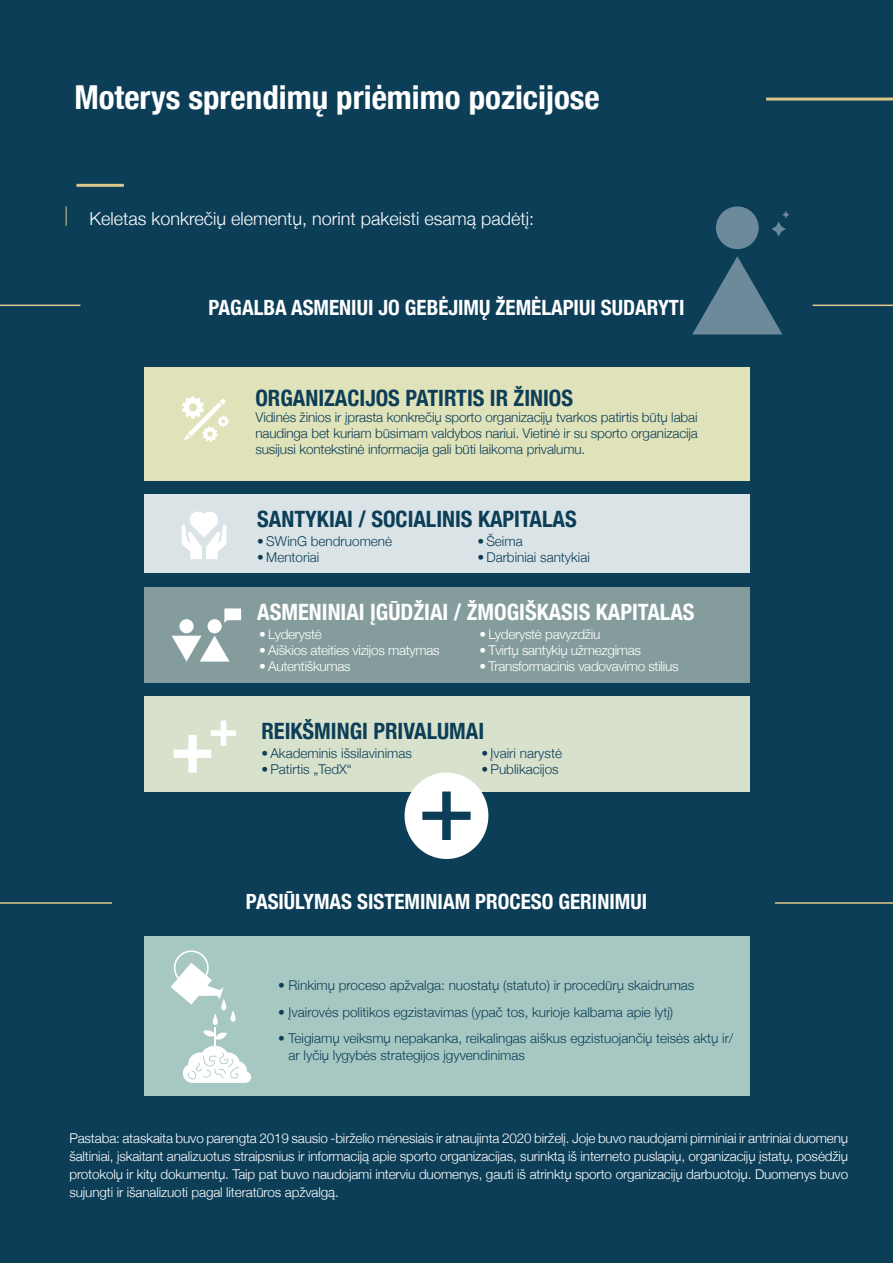
<style>
.page{position:relative;width:893px;height:1263px;background:#0c3e58}
.page>*{position:absolute;margin:0;border:0;box-sizing:border-box;transform-origin:0 0}
.t1{font:700 condensed 33px "Helvetica Neue";color:#fff}
.t2{font:700 condensed 22.5px "Helvetica Neue";color:#0c3e58}
.t3{font:700 condensed 22.5px "Helvetica Neue";color:#fff}
.t4{font:700 condensed 21px "Helvetica Neue";color:#fff}
.t5{font:300 18px "Helvetica Neue";color:#fff}
.t6{font:300 13.5px/18px "Helvetica Neue";letter-spacing:-.02em;color:#fff;text-align:justify}
.t7{font:300 13.5px/16.2px "Helvetica Neue";color:#0c3e58;text-align:justify}
</style>
<div class="page">
<hr style="left:76px;top:184px;width:48px;height:3px;background:#dcc789">
<div style="left:144px;top:367px;width:605px;height:113px;background:#e0e2ba"></div>
<div style="left:144px;top:494px;width:605px;height:79px;background:#dae3e6"></div>
<svg style="left:182px;top:396px;width:47px;height:46px"></svg>
<div style="left:144px;top:587px;width:605px;height:96px;background:#859c9d"></div>
<div style="left:208px;top:619px;width:14px;height:14px;background:#fff;border-radius:50%"></div>
<svg style="left:172px;top:636px;width:58px;height:26px"></svg>
<div style="left:179px;top:619px;width:15px;height:14px;background:#fff;border-radius:50%"></div>
<svg style="left:224px;top:608px;width:17px;height:15px"></svg>
<svg style="left:182px;top:511px;width:44px;height:48px"></svg>
<div style="left:144px;top:696px;width:605px;height:95px;background:#d8e1cc"></div>
<svg style="left:174px;top:720px;width:62px;height:52px"></svg>
<div style="left:405px;top:772px;width:83px;height:87px;background:#fff;border-radius:50%"></div>
<svg style="left:422px;top:791px;width:49px;height:49px"></svg>
<div style="left:144px;top:936px;width:605px;height:160px;background:#a7c8c2"></div>
<svg style="left:171px;top:950px;width:80px;height:133px"></svg>
<svg style="left:66px;top:206px;width:1px;height:20px"></svg>
<hr style="left:775px;top:902px;width:118px;height:2px;background:#dcc789">
<hr style="left:0;top:902px;width:112px;height:2px;background:#dcc789">
<hr style="left:812px;top:305px;width:81px;height:1px;background:#dcc789">
<hr style="left:0;top:305px;width:80px;height:1px;background:#dcc789">
<svg style="left:692px;top:256px;width:90px;height:78px"></svg>
<div style="left:716px;top:206px;width:43px;height:43px;background:#6c8a9a;border-radius:50%"></div>
<svg style="left:772px;top:211px;width:17px;height:26px"></svg>
<hr style="left:766px;top:98px;width:127px;height:3px;background:#dcc789">
<h1 class="t1" style="left:74px;top:70px;width:527px">Moterys sprendimų priėmimo pozicijose</h1>
<h3 class="t5" style="left:89px;top:204px;width:446px">Keletas konkrečių elementų, norint pakeisti esamą padėtį:</h3>
<h3 class="t4" style="left:209px;top:290px;width:477px">PAGALBA ASMENIUI JO GEBĖJIMŲ ŽEMĖLAPIUI SUDARYTI</h3>
<h2 class="t2" style="left:255px;top:379px;width:319px">ORGANIZACIJOS PATIRTIS IR ŽINIOS</h2>
<p class="t7" style="left:255px;top:408px;width:444px">Vidinės žinios ir įprasta konkrečių sporto organizacijų tvarkos patirtis būtų labai naudinga bet kuriam būsimam valdybos nariui. Vietinė ir su sporto organizacija susijusi kontekstinė informacija gali būti laikoma privalumu.</p>
<h2 class="t2" style="left:257px;top:500px;width:321px">SANTYKIAI / SOCIALINIS KAPITALAS</h2>
<p class="t7" style="left:257px;top:532px;width:136px">• SWinG bendruomenė</p>
<p class="t7" style="left:257px;top:548px;width:64px">• Mentoriai</p>
<p class="t7" style="left:477px;top:532px;width:47px">• Šeima</p>
<p class="t7" style="left:477px;top:548px;width:114px">• Darbiniai santykiai</p>
<h2 class="t3" style="left:257px;top:594px;width:439px">ASMENINIAI ĮGŪDŽIAI / ŽMOGIŠKASIS KAPITALAS</h2>
<p class="t6" style="left:259px;top:624px;width:64px">• Lyderystė</p>
<p class="t6" style="left:259px;top:640px;width:182px">• Aiškios ateities vizijos matymas</p>
<p class="t6" style="left:259px;top:657px;width:93px">• Autentiškumas</p>
<p class="t6" style="left:479px;top:624px;width:122px">• Lyderystė pavyzdžiu</p>
<p class="t6" style="left:479px;top:640px;width:163px">• Tvirtų santykių užmezgimas</p>
<p class="t6" style="left:479px;top:657px;width:201px">• Transformacinis vadovavimo stilius</p>
<h2 class="t2" style="left:261px;top:712px;width:224px">REIKŠMINGI PRIVALUMAI</h2>
<p class="t7" style="left:261px;top:744px;width:152px">• Akademinis išsilavinimas</p>
<p class="t7" style="left:261px;top:760px;width:92px">• Patirtis „TedX“</p>
<p class="t7" style="left:481px;top:744px;width:82px">• Įvairi narystė</p>
<p class="t7" style="left:481px;top:760px;width:79px">• Publikacijos</p>
<h3 class="t4" style="left:246px;top:884px;width:403px">PASIŪLYMAS SISTEMINIAM PROCESO GERINIMUI</h3>
<p class="t7" style="left:278px;top:976px;width:418px">• Rinkimų proceso apžvalga: nuostatų (statuto) ir procedūrų skaidrumas</p>
<p class="t7" style="left:278px;top:1003px;width:397px">• Įvairovės politikos egzistavimas (ypač tos, kurioje kalbama apie lytį)</p>
<p class="t7" style="left:289px;top:1029px;width:446px;text-indent:-11px">• Teigiamų veiksmų nepakanka, reikalingas aiškus egzistuojančių teisės aktų ir/ ar lyčių lygybės strategijos įgyvendinimas</p>
<p class="t6" style="left:69px;top:1128px;width:780px">Pastaba: ataskaita buvo parengta 2019 sausio -birželio mėnesiais ir atnaujinta 2020 birželį. Joje buvo naudojami pirminiai ir antriniai duomenų šaltiniai, įskaitant analizuotus straipsnius ir informaciją apie sporto organizacijas, surinktą iš interneto puslapių, organizacijų įstatų, posėdžių protokolų ir kitų dokumentų. Taip pat buvo naudojami interviu duomenys, gauti iš atrinktų sporto organizacijų darbuotojų. Duomenys buvo sujungti ir išanalizuoti pagal literatūros apžvalgą.</p>
</div>
